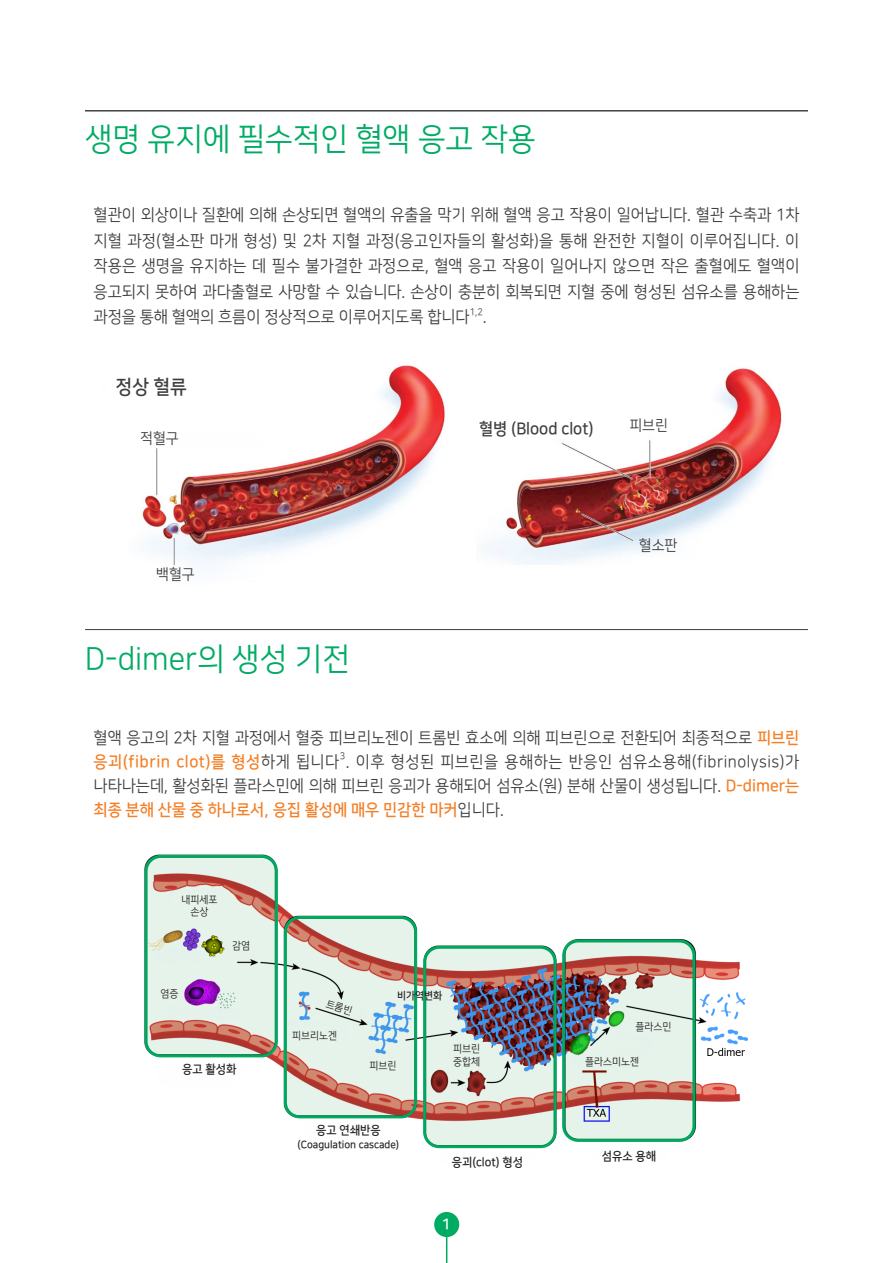
<style>
.page{position:relative;width:893px;height:1263px;background:#fff}
.page>*{position:absolute;margin:0;border:0;box-sizing:border-box;transform-origin:0 0}
.t1{font:31.5px "Nanum Square OTFR";color:#00ac64;scale:.96 1}
.t2{font:19.5px "Nanum Square OTFB";color:#3e3e3f;scale:.94 1}
.t3{font:16.5px/25.5px "Nanum Square OTFR";color:#3e3e3f;scale:.94 1}
.t4{font:16.5px "Nanum Square OTFB";color:#3e3e3f;scale:.94 1}
.t5{font:15px "Nanum Square OTFR";color:#3e3e3f;scale:.94 1}
.t6{font:15px "Nanum Square OTFB";color:#fff}
.t7{font:12px "Nanum Square OTFB";color:#231f20;scale:.94 1}
.t8{font:10.5px/12.6px "Nanum Square OTFR";color:#231f20;text-align:center;scale:.94 1}
.t9{font:10.5px "Nanum Square OTFB";color:#231f20;scale:.94 1}
.t10{font:9.6px "Nanum Square OTFR";color:#3e3e3f;scale:.94 1}
.s1{font-family:"Nanum Square OTFB";color:#f47f26}
</style>
<div class="page">
<hr style="left:85px;top:111px;width:723px;height:1px;background:#3e3e3f">
<hr style="left:85px;top:629px;width:723px;height:1px;background:#3e3e3f">
<div style="left:434px;top:1212px;width:25px;height:25px;background:#00ac64;border-radius:50%"></div>
<hr style="left:446px;top:1233px;width:1px;height:30px;background:#00ac64">
<img style="left:142px;top:365px;width:303px;height:201px">
<img style="left:482px;top:368px;width:300px;height:197px">
<img style="left:145px;top:855px;width:603px;height:294px">
<div style="left:145px;top:855px;width:133px;height:202px;border:3px solid #00ac64;border-radius:15px"></div>
<svg style="left:146px;top:856px;width:130px;height:200px;fill:#e6f3eb"></svg>
<div style="left:284px;top:916px;width:133px;height:202px;border:3px solid #00ac64;border-radius:15px"></div>
<svg style="left:285px;top:917px;width:131px;height:200px;fill:#e6f3eb"></svg>
<div style="left:423px;top:946px;width:133px;height:202px;border:3px solid #00ac64;border-radius:15px"></div>
<svg style="left:425px;top:947px;width:130px;height:200px"></svg>
<div style="left:562px;top:939px;width:133px;height:203px;border:3px solid #00ac64;border-radius:15px"></div>
<svg style="left:564px;top:941px;width:130px;height:199px;fill:#e6f3eb"></svg>
<div style="left:107px;top:374px;width:162px;height:26px;background:#fff"></div>
<div style="left:172px;top:892px;width:55px;height:28px;background:#e6f3eb;border-radius:2px"></div>
<div style="left:227px;top:938px;width:28px;height:17px;background:#e6f3eb;border-radius:2px"></div>
<div style="left:156px;top:985px;width:28px;height:17px;background:#e6f3eb;border-radius:2px"></div>
<div style="left:291px;top:1027px;width:48px;height:17px;background:#e6f3eb;border-radius:2px"></div>
<div style="left:359px;top:1057px;width:48px;height:17px;background:#e6f3eb;border-radius:2px"></div>
<div style="left:443px;top:1042px;width:49px;height:26px;background:#e6f3eb;border-radius:2px"></div>
<div style="left:629px;top:1018px;width:48px;height:17px;background:#e6f3eb;border-radius:2px"></div>
<div style="left:582px;top:1054px;width:62px;height:14px;background:#e6f3eb;border-radius:2px"></div>
<svg style="left:319px;top:996px;width:41px;height:23px"></svg>
<p class="t1" style="left:85px;top:122px;width:471px">생명 유지에 필수적인 혈액 응고 작용</p>
<p class="t3" style="left:94px;top:203px;width:753px;text-align:justify">혈관이 외상이나 질환에 의해 손상되면 혈액의 유출을 막기 위해 혈액 응고 작용이 일어납니다. 혈관 수축과 1차 지혈 과정(혈소판 마개 형성) 및 2차 지혈 과정(응고인자들의 활성화)을 통해 완전한 지혈이 이루어집니다. 이 작용은 생명을 유지하는 데 필수 불가결한 과정으로, 혈액 응고 작용이 일어나지 않으면 작은 출혈에도 혈액이 응고되지 못하여 과다출혈로 사망할 수 있습니다. 손상이 충분히 회복되면 지혈 중에 형성된 섬유소를 용해하는 과정을 통해 혈액의 흐름이 정상적으로 이루어지도록 합니다</p>
<p class="t10" style="left:470px;top:307px;width:15px">1,2</p>
<p class="t3" style="left:483px;top:305px;width:6px">.</p>
<p class="t2" style="left:116px;top:376px;width:77px">정상 혈류</p>
<p class="t5" style="left:140px;top:430px;width:42px">적혈구</p>
<p class="t5" style="left:156px;top:566px;width:42px">백혈구</p>
<p class="t1" style="left:85px;top:643px;width:277px">D-dimer의 생성 기전</p>
<p class="t4" style="left:479px;top:420px;width:123px">혈병 (Blood clot)</p>
<p class="t5" style="left:629px;top:417px;width:42px">피브린</p>
<p class="t5" style="left:639px;top:537px;width:42px">혈소판</p>
<p class="t3" style="left:94px;top:726px;width:752px;line-height:24px">혈액 응고의 2차 지혈 과정에서 혈중 피브리노젠이 트롬빈 효소에 의해 피브린으로 전환되어 최종적으로 <span class="s1">피브린 응괴(fibrin clot)를 형성</span>하게 됩니다 . 이후 형성된 피브린을 용해하는 반응인 섬유소용해(fibrinolysis)가</p>
<p class="t10" style="left:340px;top:751px;width:7px">3</p>
<p class="t3" style="left:94px;top:774px;width:752px;line-height:24px">나타나는데, 활성화된 플라스민에 의해 피브린 응괴가 용해되어 섬유소(원) 분해 산물이 생성됩니다. <span class="s1">D-dimer는 최종 분해 산물 중 하나로서, 응집 활성에 매우 민감한 마커</span>입니다.</p>
<p class="t8" style="left:182px;top:893px;width:40px">내피세포 손상</p>
<p class="t8" style="left:161px;top:988px;width:21px">염증</p>
<p class="t8" style="left:232px;top:940px;width:21px">감염</p>
<p class="t7" style="left:182px;top:1063px;width:59px">응고 활성화</p>
<p class="t8" style="left:292px;top:1029px;width:49px">피브리노겐</p>
<p class="t9" style="left:397px;top:990px;width:49px">비가역변화</p>
<p class="t8" style="left:369px;top:1060px;width:30px">피브린</p>
<p class="t8" style="left:453px;top:1043px;width:30px">피브린</p>
<p class="t8" style="left:453px;top:1055px;width:30px">중합체</p>
<p class="t7" style="left:316px;top:1124px;width:70px">응고 연쇄반응</p>
<p class="t9" style="left:298px;top:1139px;width:110px">(Coagulation cascade)</p>
<p class="t7" style="left:452px;top:1156px;width:77px">응괴(clot) 형성</p>
<p class="t6" style="left:442px;top:1216px;width:11px">1</p>
<p class="t8" style="left:635px;top:1020px;width:40px">플라스민</p>
<p class="t8" style="left:585px;top:1055px;width:59px">플라스미노젠</p>
<p class="t7" style="left:602px;top:1150px;width:59px">섬유소 용해</p>
</div>
